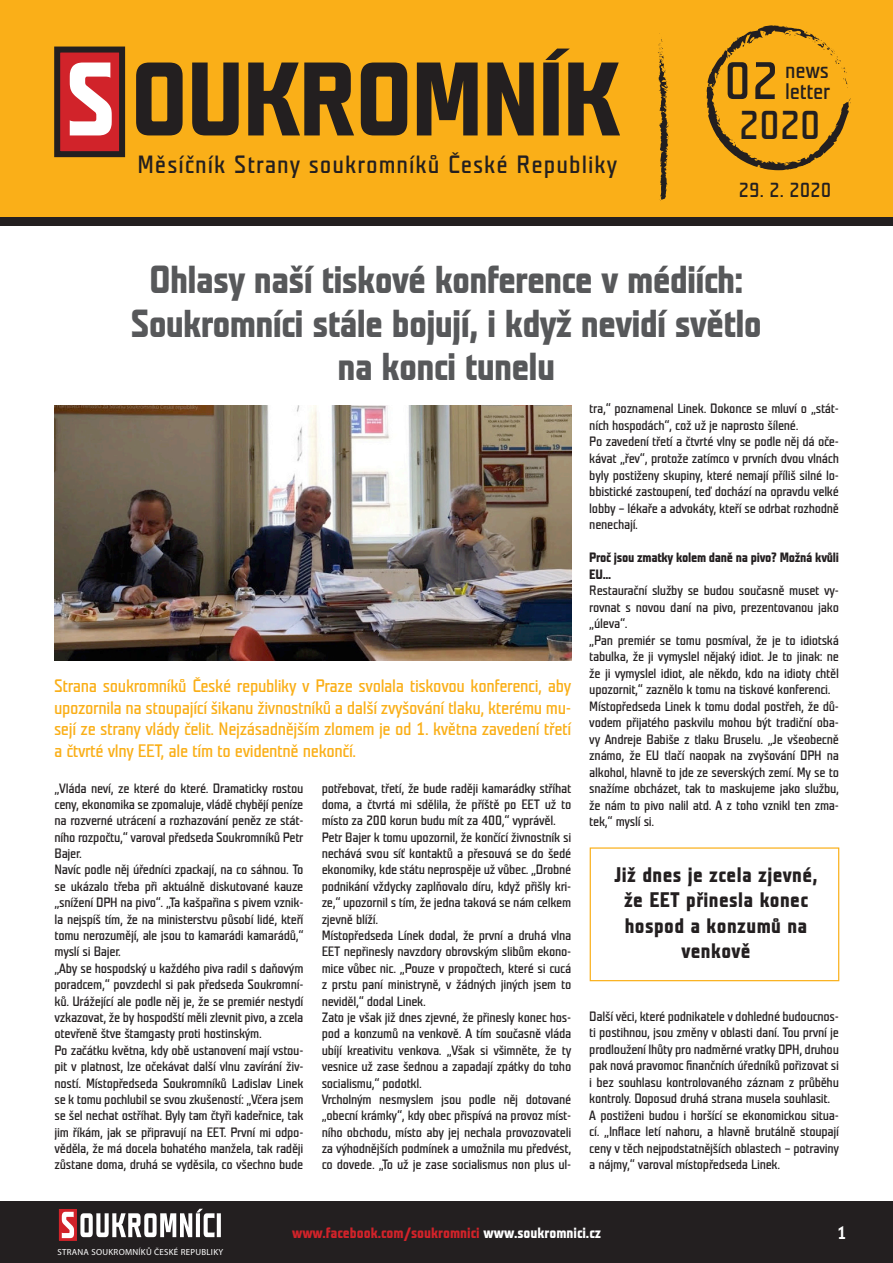
<style>
.page{position:relative;width:893px;height:1263px;background:#fff}
.page>*{position:absolute;margin:0;border:0;box-sizing:border-box;transform-origin:0 0}
.t1{font:700 104.25px "Teuton Normal CE";letter-spacing:-.02em;color:#231f20}
.t2{font:52.65px "Teuton Normal CE";color:#231f20}
.t3{font:40.05px "Teuton Normal CE";color:#231f20}
.t4{font:700 39px/43.5px "Teuton Normal CE";letter-spacing:-.02em;color:#57585a;text-align:center}
.t5{font:24.9px "Teuton Normal CE";letter-spacing:.04em;color:#231f20}
.t6{font:22.5px/21.6px "Teuton Normal CE";letter-spacing:-.01em;color:#231f20}
.t7{font:700 21px/25.5px "Teuton Normal CE";letter-spacing:.02em;color:#231f20;text-align:center}
.t8{font:20.25px "Teuton Normal CE";color:#231f20}
.t9{font:18px/21.6px "Teuton Normal CE";letter-spacing:-.02em;color:#faaf18;text-align:justify}
.t10{font:18px "Teuton Fett";color:#fff}
.t11{font:700 15px "Teuton Normal CE";color:#d1232a}
.t12{font:13.5px/16.4px "Teuton Normal CE";letter-spacing:-.02em;color:#231f20;text-align:justify}
.t13{font:700 13.5px/16.5px "Teuton Normal CE";letter-spacing:-.02em;color:#231f20}
.t14{font:8.85px "Myriad Pro";letter-spacing:.03em;color:#fff}
.s1{color:#fff}
</style>
<div class="page">
<div style="left:0;top:0;width:893px;height:225px;background:#faaf18"></div>
<div style="left:0;top:217px;width:893px;height:8px;background:#231f20"></div>
<div style="left:57px;top:50px;width:65px;height:104px;background:#d1232a"></div>
<div style="left:54px;top:47px;width:71px;height:110px;border:6px solid #231f20"></div>
<svg style="left:658px;top:33px;width:11px;height:168px"></svg>
<svg style="left:706px;top:25px;width:145px;height:145px"></svg>
<div style="left:0;top:1201px;width:893px;height:62px;background:#231f20"></div>
<div style="left:58px;top:1208px;width:20px;height:34px;background:#d1232a"></div>
<div style="left:56px;top:1206px;width:23px;height:37px;border:2px solid #231f20"></div>
<svg style="left:62px;top:1212px;width:12px;height:26px"></svg>
<svg style="left:80px;top:1209px;width:141px;height:28px"></svg>
<img style="left:54px;top:405px;width:517px;height:255px">
<div style="left:590px;top:847px;width:249px;height:134px;border:1px solid #faaf18"></div>
<p class="t1" style="left:66px;top:47px;width:556px"><span class="s1">S</span> OUKROMNÍK</p>
<p class="t5" style="left:137px;top:152px;width:481px">Měsíčník Strany soukromníků České Republiky</p>
<p class="t2" style="left:724px;top:55px;width:56px">02</p>
<p class="t6" style="left:785px;top:60px;width:47px">news letter</p>
<p class="t3" style="left:738px;top:105px;width:84px">2020</p>
<p class="t8" style="left:739px;top:180px;width:94px">29. 2. 2020</p>
<p class="t4" style="left:149px;top:260px;width:596px">Ohlasy naší tiskové konference v médiích:</p>
<p class="t4" style="left:131px;top:303px;width:632px">Soukromníci stále bojují, i když nevidí světlo na konci tunelu</p>
<p class="t9" style="left:54px;top:675px;width:519px">Strana soukromníků České republiky v Praze svolala tiskovou konferenci, aby upozornila na stoupající šikanu živnostníků a další zvyšování tlaku, kterému mu&shy;sejí ze strany vlády čelit. Nejzásadnějším zlomem je od 1. května zavedení třetí a čtvrté vlny EET, ale tím to evidentně nekončí.</p>
<p class="t12" style="left:55px;top:780px;width:250px">„Vláda neví, ze které do které. Dramaticky rostou ceny, ekonomika se zpomaluje, vládě chybějí peníze na rozverné utrácení a rozhazování peněz ze stát&shy;ního rozpočtu,“ varoval předseda Soukromníků Petr Bajer.</p>
<p class="t12" style="left:55px;top:862px;width:250px">Navíc podle něj úředníci zpackají, na co sáhnou. To se ukázalo třeba při aktuálně diskutované kauze „snížení DPH na pivo“. „Ta kašpařina s pivem vznik&shy;la nejspíš tím, že na ministerstvu působí lidé, kteří tomu nerozumějí, ale jsou to kamarádi kamarádů,“ myslí si Bajer.</p>
<p class="t12" style="left:55px;top:960px;width:250px">„Aby se hospodský u každého piva radil s daňovým poradcem,“ povzdechl si pak předseda Soukromní&shy;ků. Urážející ale podle něj je, že se premiér nestydí vzkazovat, že by hospodští měli zlevnit pivo, a zcela otevřeně štve štamgasty proti hostinským.</p>
<p class="t12" style="left:55px;top:1042px;width:250px">Po začátku května, kdy obě ustanovení mají vstou&shy;pit v platnost, lze očekávat další vlnu zavírání živ&shy;ností. Místopředseda Soukromníků Ladislav Linek se k tomu pochlubil se svou zkušeností: „Včera jsem se šel nechat ostříhat. Byly tam čtyři kadeřnice, tak jim říkám, jak se připravují na EET. První mi odpo&shy;věděla, že má docela bohatého manžela, tak raději zůstane doma, druhá se vyděsila, co všechno bude</p>
<p class="t12" style="left:322px;top:780px;width:251px">potřebovat, třetí, že bude raději kamarádky stříhat doma, a čtvrtá mi sdělila, že příště po EET už to místo za 200 korun budu mít za 400,“ vyprávěl.</p>
<p class="t12" style="left:322px;top:829px;width:251px">Petr Bajer k tomu upozornil, že končící živnostník si nechává svou síť kontaktů a přesouvá se do šedé ekonomiky, kde státu neprospěje už vůbec. „Drobné podnikání vždycky zaplňovalo díru, když přišly kri&shy;ze,“ upozornil s tím, že jedna taková se nám celkem zjevně blíží.</p>
<p class="t12" style="left:322px;top:928px;width:251px">Místopředseda Línek dodal, že první a druhá vlna EET nepřinesly navzdory obrovským slibům ekono&shy;mice vůbec nic. „Pouze v propočtech, které si cucá z prstu paní ministryně, v žádných jiných jsem to neviděl,“ dodal Linek.</p>
<p class="t12" style="left:322px;top:1009px;width:251px">Zato je však již dnes zjevné, že přinesly konec hos&shy;pod a konzumů na venkově. A tím současně vláda ubíjí kreativitu venkova. „Však si všimněte, že ty vesnice už zase šednou a zapadají zpátky do toho socialismu,“ podotkl.</p>
<p class="t12" style="left:322px;top:1091px;width:251px">Vrcholným nesmyslem jsou podle něj dotované „obecní krámky“, kdy obec přispívá na provoz míst&shy;ního obchodu, místo aby jej nechala provozovateli za výhodnějších podmínek a umožnila mu předvést, co dovede. „To už je zase socialismus non plus ul-</p>
<p class="t12" style="left:589px;top:401px;width:251px">tra,“ poznamenal Linek. Dokonce se mluví o „stát&shy;ních hospodách“, což už je naprosto šílené.</p>
<p class="t12" style="left:589px;top:434px;width:251px">Po zavedení třetí a čtvrté vlny se podle něj dá oče&shy;kávat „řev“, protože zatímco v prvních dvou vlnách byly postiženy skupiny, které nemají příliš silné lo&shy;bbistické zastoupení, teď dochází na opravdu velké lobby – lékaře a advokáty, kteří se odrbat rozhodně nenechají.</p>
<p class="t13" style="left:589px;top:550px;width:251px">Proč jsou zmatky kolem daně na pivo? Možná kvůli<br>EU...</p>
<p class="t12" style="left:589px;top:583px;width:251px">Restaurační služby se budou současně muset vy&shy;rovnat s novou daní na pivo, prezentovanou jako „úleva“.</p>
<p class="t12" style="left:589px;top:632px;width:251px">„Pan premiér se tomu posmíval, že je to idiotská tabulka, že ji vymyslel nějaký idiot. Je to jinak: ne že ji vymyslel idiot, ale někdo, kdo na idioty chtěl upozornit,“ zaznělo k tomu na tiskové konferenci.</p>
<p class="t12" style="left:589px;top:698px;width:251px">Místopředseda Linek k tomu dodal postřeh, že dů&shy;vodem přijatého paskvilu mohou být tradiční oba&shy;vy Andreje Babiše z tlaku Bruselu. „Je všeobecně známo, že EU tlačí naopak na zvyšování DPH na alkohol, hlavně to jde ze severských zemí. My se to snažíme obcházet, tak to maskujeme jako službu, že nám to pivo nalil atd. A z toho vznikl ten zma&shy;tek,“ myslí si.</p>
<p class="t7" style="left:614px;top:863px;width:205px">Již dnes je zcela zjevné, že EET přinesla konec hospod a konzumů na venkově</p>
<p class="t12" style="left:589px;top:1008px;width:251px">Další věci, které podnikatele v dohledné budoucnos&shy;ti postihnou, jsou změny v oblasti daní. Tou první je prodloužení lhůty pro nadměrné vratky DPH, druhou pak nová pravomoc finančních úředníků pořizovat si i bez souhlasu kontrolovaného záznam z průběhu kontroly. Doposud druhá strana musela souhlasit.</p>
<p class="t12" style="left:589px;top:1107px;width:251px">A postiženi budou i horšící se ekonomickou situa&shy;cí. „Inflace letí nahoru, a hlavně brutálně stoupají ceny v těch nejpodstatnějších oblastech – potraviny a nájmy,“ varoval místopředseda Linek.</p>
<p class="t14" style="left:57px;top:1247px;width:167px">STRANA SOUKROMNÍKŮ ČESKÉ REPUBLIKY</p>
<p class="t11" style="left:292px;top:1225px;width:310px">www.facebook.com/soukromnici <span class="s1">www.soukromnici.cz</span></p>
<p class="t10" style="left:837px;top:1224px;width:11px">1</p>
</div>
